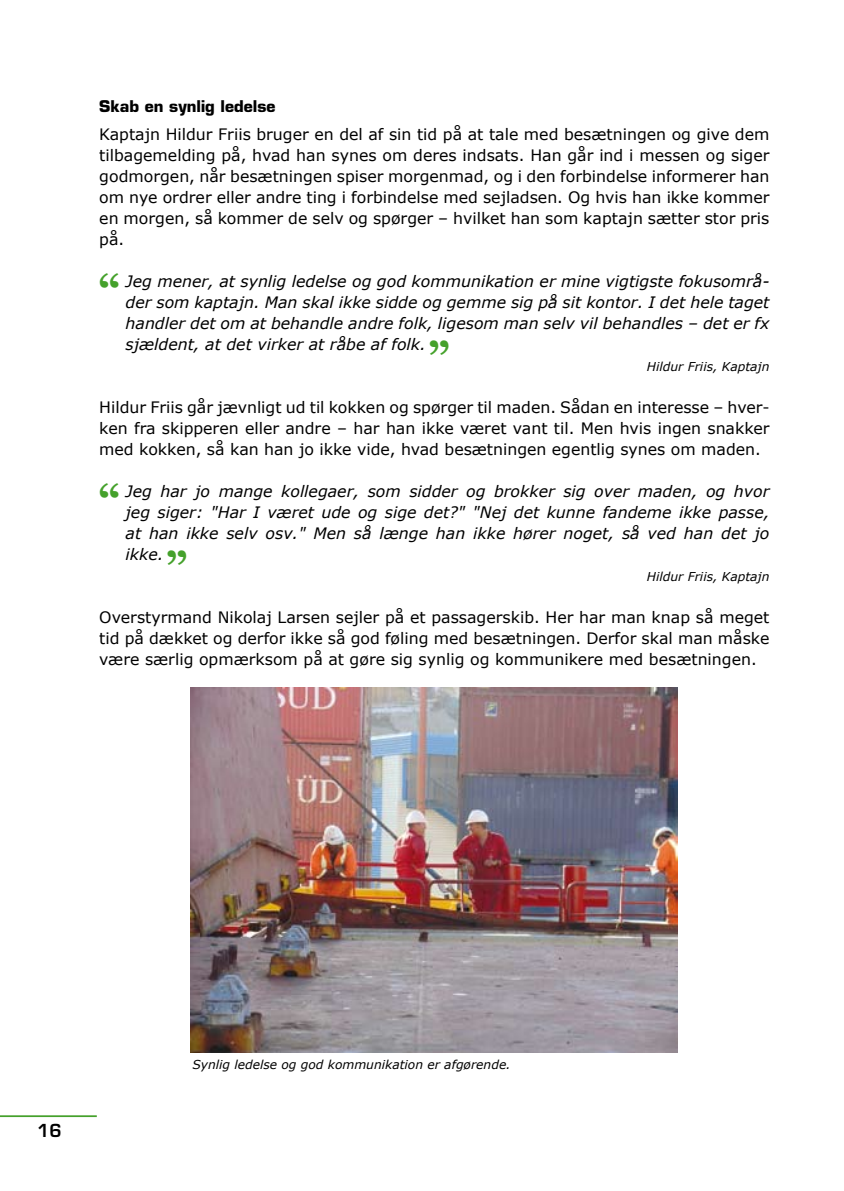
<style>
.page{position:relative;width:844px;height:1191px;background:#fff}
.page>*{position:absolute;margin:0;border:0;box-sizing:border-box;transform-origin:0 0}
.t1{font:700 42.52px "Georgia";color:#45a12b}
.t2{font:600 17.5px "Eurostile";color:#000}
.t3{font:15.75px/21px "Verdana";color:#000;text-align:justify}
.t4{font:italic 15.75px/21px "Verdana";color:#000;text-align:justify}
.t5{font:700 15.75px "Eurostile";color:#000}
.t6{font:italic 12.25px "Verdana";color:#000}
</style>
<div class="page">
<hr style="left:0;top:1115px;width:97px;height:2px;background:#45a12b">
<img style="left:190px;top:687px;width:487px;height:365px">
<p class="t5" style="left:99px;top:96px;width:178px">Skab en synlig ledelse</p>
<p class="t3" style="left:99px;top:123px;width:671px">Kaptajn Hildur Friis bruger en del af sin tid på at tale med besætningen og give dem tilbagemelding på, hvad han synes om deres indsats. Han går ind i messen og siger godmorgen, når besætningen spiser morgenmad, og i den forbindelse informerer han om nye ordrer eller andre ting i forbindelse med sejladsen. Og hvis han ikke kommer en morgen, så kommer de selv og spørger – hvilket han som kaptajn sætter stor pris på.</p>
<h1 class="t1" style="left:98px;top:266px;width:24px">“</h1>
<p class="t4" style="left:125px;top:270px;width:645px">Jeg mener, at synlig ledelse og god kommunikation er mine vigtigste fokusområ&shy;der som kaptajn. Man skal ikke sidde og gemme sig på sit kontor. I det hele taget handler det om at behandle andre folk, ligesom man selv vil behandles – det er fx sjældent, at det virker at råbe af folk.</p>
<h1 class="t1" style="left:428px;top:308px;width:24px">„</h1>
<p class="t6" style="left:646px;top:359px;width:124px">Hildur Friis, Kaptajn</p>
<p class="t3" style="left:99px;top:396px;width:671px">Hildur Friis går jævnligt ud til kokken og spørger til maden. Sådan en interesse – hver&shy;ken fra skipperen eller andre – har han ikke været vant til. Men hvis ingen snakker med kokken, så kan han jo ikke vide, hvad besætningen egentlig synes om maden.</p>
<h1 class="t1" style="left:98px;top:476px;width:24px">“</h1>
<p class="t4" style="left:125px;top:480px;width:645px">Jeg har jo mange kollegaer, som sidder og brokker sig over maden, og hvor jeg siger: "Har I været ude og sige det?" "Nej det kunne fandeme ikke passe, at han ikke selv osv." Men så længe han ikke hører noget, så ved han det jo ikke.</p>
<h1 class="t1" style="left:166px;top:518px;width:24px">„</h1>
<p class="t6" style="left:646px;top:569px;width:124px">Hildur Friis, Kaptajn</p>
<p class="t3" style="left:99px;top:606px;width:671px">Overstyrmand Nikolaj Larsen sejler på et passagerskib. Her har man knap så meget tid på dækket og derfor ikke så god føling med besætningen. Derfor skal man måske være særlig opmærksom på at gøre sig synlig og kommunikere med besætningen.</p>
<p class="t2" style="left:37px;top:1119px;width:26px">16</p>
<p class="t6" style="left:192px;top:1056px;width:320px">Synlig ledelse og god kommunikation er afgørende.</p>
</div>
